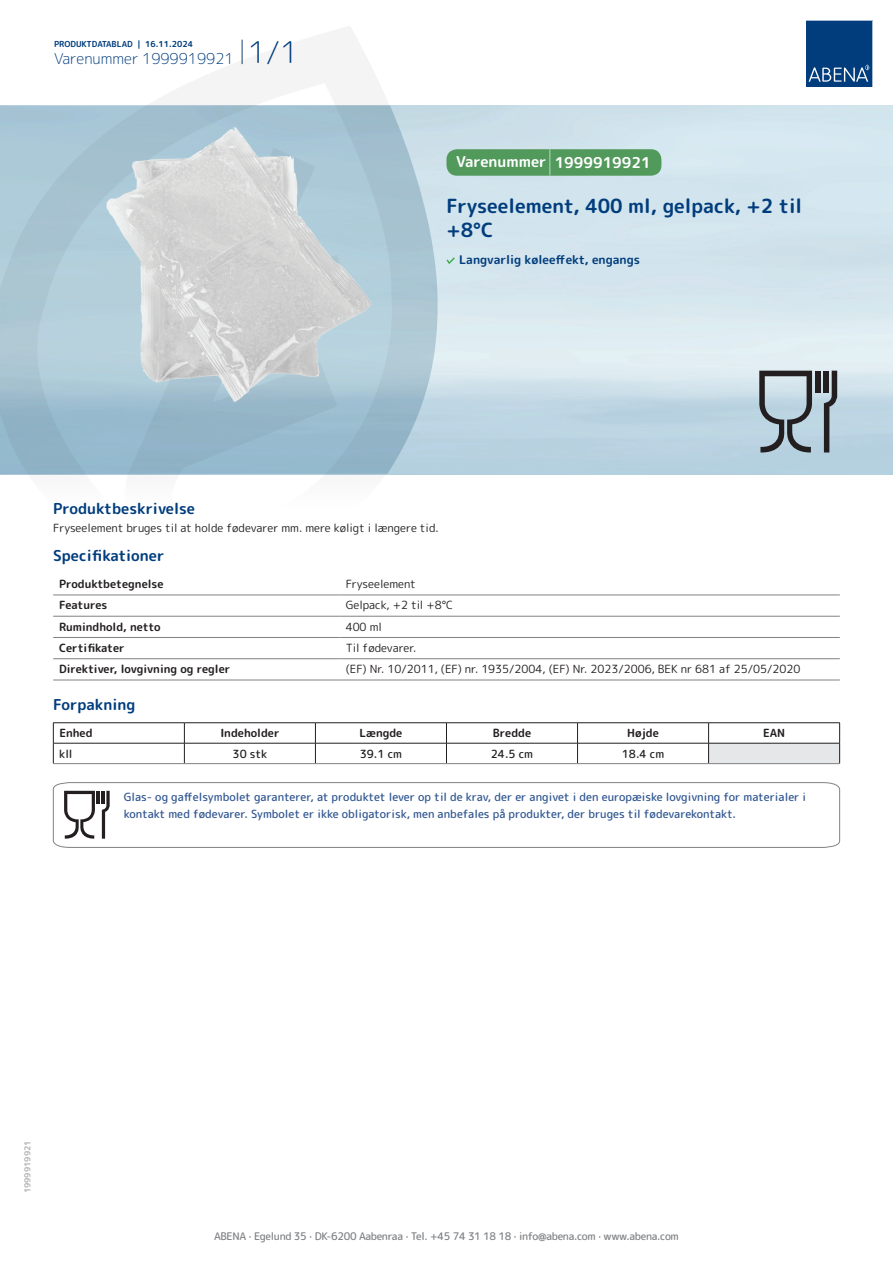
<style>
.page{position:relative;width:893px;height:1263px;background:#fff}
.page>*{position:absolute;margin:0;border:0;box-sizing:border-box;transform-origin:0 0}
.t1{font:700 19.5px/24px "Rounded Mplus 1 c";color:#013d7d}
.t2{font:700 15px "Rounded Mplus 1 c";color:#013d7d}
.t3{font:300 15px "Rounded Mplus 1 c";color:#013d7d}
.t4{font:700 15px "Rounded Mplus 1 c";color:#fff}
.t5{font:700 12px "Rounded Mplus 1 c";color:#013d7d}
.t6{font:500 11.25px/16.5px "Rounded Mplus 1 c";color:#305691}
.t7{font:11.25px "Rounded Mplus 1 c";color:#231f20}
.t8{font:700 11.25px "Rounded Mplus 1 c";color:#231f20}
.t9{font:500 11.25px "Rounded Mplus 1 c";color:#231f20}
.t10{font:500 10.5px "Rounded Mplus 1 c";letter-spacing:-.03em;color:#808285}
.t11{font:700 8.25px "Rounded Mplus 1 c";color:#013d7d}
.t12{font:700 8.25px "Rounded Mplus 1 c";color:#b2b3b7}
.s1{font-size:30px}
.s2{font-size:25.5px}
</style>
<div class="page">
<img style="left:439px;top:106px;width:454px;height:368px">
<svg style="left:0;top:26px;width:439px;height:569px"></svg>
<svg style="left:0;top:106px;width:438px;height:368px;background:#a4c2d2"></svg>
<svg style="left:242px;top:40px;width:1px;height:24px"></svg>
<svg style="left:806px;top:20px;width:67px;height:67px;background:#144b86"></svg>
<img style="left:107px;top:127px;width:264px;height:275px">
<hr style="left:53px;top:595px;width:287px;height:1px;background:#808285">
<hr style="left:340px;top:595px;width:500px;height:1px;background:#808285">
<hr style="left:53px;top:616px;width:287px;height:1px;background:#808285">
<hr style="left:340px;top:616px;width:500px;height:1px;background:#808285">
<hr style="left:53px;top:637px;width:287px;height:1px;background:#808285">
<hr style="left:340px;top:637px;width:500px;height:1px;background:#808285">
<hr style="left:53px;top:658px;width:287px;height:1px;background:#808285">
<hr style="left:340px;top:658px;width:500px;height:1px;background:#808285">
<hr style="left:53px;top:680px;width:287px;height:1px;background:#808285">
<hr style="left:340px;top:680px;width:500px;height:1px;background:#808285">
<div style="left:709px;top:743px;width:131px;height:21px;background:#e6e7e9"></div>
<hr style="left:53px;top:722px;width:131px;height:1px;background:#231f20">
<hr style="left:184px;top:722px;width:131px;height:1px;background:#231f20">
<hr style="left:315px;top:722px;width:131px;height:1px;background:#231f20">
<hr style="left:446px;top:722px;width:131px;height:1px;background:#231f20">
<hr style="left:577px;top:722px;width:132px;height:1px;background:#231f20">
<hr style="left:709px;top:722px;width:131px;height:1px;background:#231f20">
<hr style="left:53px;top:743px;width:131px;height:1px;background:#231f20">
<svg style="left:53px;top:723px;width:1px;height:40px"></svg>
<hr style="left:184px;top:743px;width:131px;height:1px;background:#231f20">
<svg style="left:184px;top:723px;width:1px;height:40px"></svg>
<hr style="left:315px;top:743px;width:131px;height:1px;background:#231f20">
<svg style="left:315px;top:723px;width:1px;height:40px"></svg>
<hr style="left:446px;top:743px;width:131px;height:1px;background:#231f20">
<svg style="left:446px;top:723px;width:1px;height:40px"></svg>
<hr style="left:577px;top:743px;width:132px;height:1px;background:#231f20">
<svg style="left:577px;top:723px;width:1px;height:40px"></svg>
<hr style="left:709px;top:743px;width:131px;height:1px;background:#231f20">
<svg style="left:708px;top:723px;width:1px;height:40px"></svg>
<svg style="left:839px;top:723px;width:1px;height:40px"></svg>
<hr style="left:53px;top:763px;width:131px;height:1px;background:#808285">
<hr style="left:184px;top:763px;width:131px;height:1px;background:#808285">
<hr style="left:315px;top:763px;width:131px;height:1px;background:#808285">
<hr style="left:446px;top:763px;width:131px;height:1px;background:#808285">
<hr style="left:577px;top:763px;width:132px;height:1px;background:#808285">
<hr style="left:709px;top:763px;width:131px;height:1px;background:#808285">
<svg style="left:53px;top:782px;width:787px;height:66px"></svg>
<svg style="left:824px;top:371px;width:13px;height:81px"></svg>
<div style="left:815px;top:371px;width:5px;height:22px;background:#231f20"></div>
<div style="left:823px;top:371px;width:6px;height:22px;background:#231f20"></div>
<svg style="left:759px;top:371px;width:53px;height:81px;background:#909ea7"></svg>
<svg style="left:446px;top:257px;width:9px;height:7px"></svg>
<div style="left:446px;top:149px;width:215px;height:27px;background:#52995c;border-radius:10px"></div>
<p class="t11" style="left:54px;top:38px;width:141px">PRODUKTDATABLAD | 16.11.2024</p>
<h2 class="t3" style="left:54px;top:48px;width:246px">Varenummer 1999919921 <span class="s1">1/1</span></h2>
<h2 class="t4" style="left:456px;top:152px;width:196px">Varenummer <span class="s2">|</span> 1999919921</h2>
<h1 class="t1" style="left:446px;top:194px;width:357px">Fryseelement, 400 ml, gelpack, +2 til +8°C</h1>
<p class="t5" style="left:459px;top:251px;width:182px">Langvarlig køleeffekt, engangs</p>
<h2 class="t2" style="left:53px;top:498px;width:143px">Produktbeskrivelse</h2>
<p class="t7" style="left:53px;top:520px;width:387px">Fryseelement bruges til at holde fødevarer mm. mere køligt i længere tid.</p>
<h2 class="t2" style="left:53px;top:545px;width:113px">Specifikationer</h2>
<p class="t8" style="left:59px;top:576px;width:106px">Produktbetegnelse</p>
<p class="t7" style="left:346px;top:576px;width:72px">Fryseelement</p>
<p class="t8" style="left:59px;top:597px;width:50px">Features</p>
<p class="t7" style="left:346px;top:597px;width:109px">Gelpack, +2 til +8°C</p>
<p class="t8" style="left:59px;top:618px;width:103px">Rumindhold, netto</p>
<p class="t7" style="left:346px;top:618px;width:38px">400 ml</p>
<p class="t8" style="left:59px;top:640px;width:67px">Certifikater</p>
<p class="t7" style="left:346px;top:640px;width:72px">Til fødevarer.</p>
<p class="t8" style="left:59px;top:661px;width:173px">Direktiver, lovgivning og regler</p>
<p class="t7" style="left:346px;top:661px;width:456px">(EF) Nr. 10/2011, (EF) nr. 1935/2004, (EF) Nr. 2023/2006, BEK nr 681 af 25/05/2020</p>
<h2 class="t2" style="left:53px;top:694px;width:84px">Forpakning</h2>
<p class="t8" style="left:59px;top:725px;width:35px">Enhed</p>
<p class="t8" style="left:220px;top:725px;width:61px">Indeholder</p>
<p class="t8" style="left:359px;top:725px;width:44px">Længde</p>
<p class="t8" style="left:493px;top:725px;width:40px">Bredde</p>
<p class="t8" style="left:627px;top:725px;width:33px">Højde</p>
<p class="t8" style="left:763px;top:725px;width:24px">EAN</p>
<p class="t9" style="left:59px;top:745px;width:15px">kll</p>
<p class="t9" style="left:233px;top:745px;width:36px">30 stk</p>
<p class="t9" style="left:360px;top:745px;width:44px">39.1 cm</p>
<p class="t9" style="left:491px;top:745px;width:44px">24.5 cm</p>
<p class="t9" style="left:622px;top:745px;width:44px">18.4 cm</p>
<p class="t6" style="left:124px;top:789px;width:684px">Glas- og gaffelsymbolet garanterer, at produktet lever op til de krav, der er angivet i den europæiske lovgivning for materialer i kontakt med fødevarer. Symbolet er ikke obligatorisk, men anbefales på produkter, der bruges til fødevarekontakt.</p>
<p class="t12" style="left:22px;top:1193px;width:54px;rotate:-90deg">1999919921</p>
<p class="t10" style="left:214px;top:1229px;width:466px">ABENA · Egelund 35 · DK-6200 Aabenraa · Tel. +45 74 31 18 18 · info@abena.com · www.abena.com</p>
</div>
